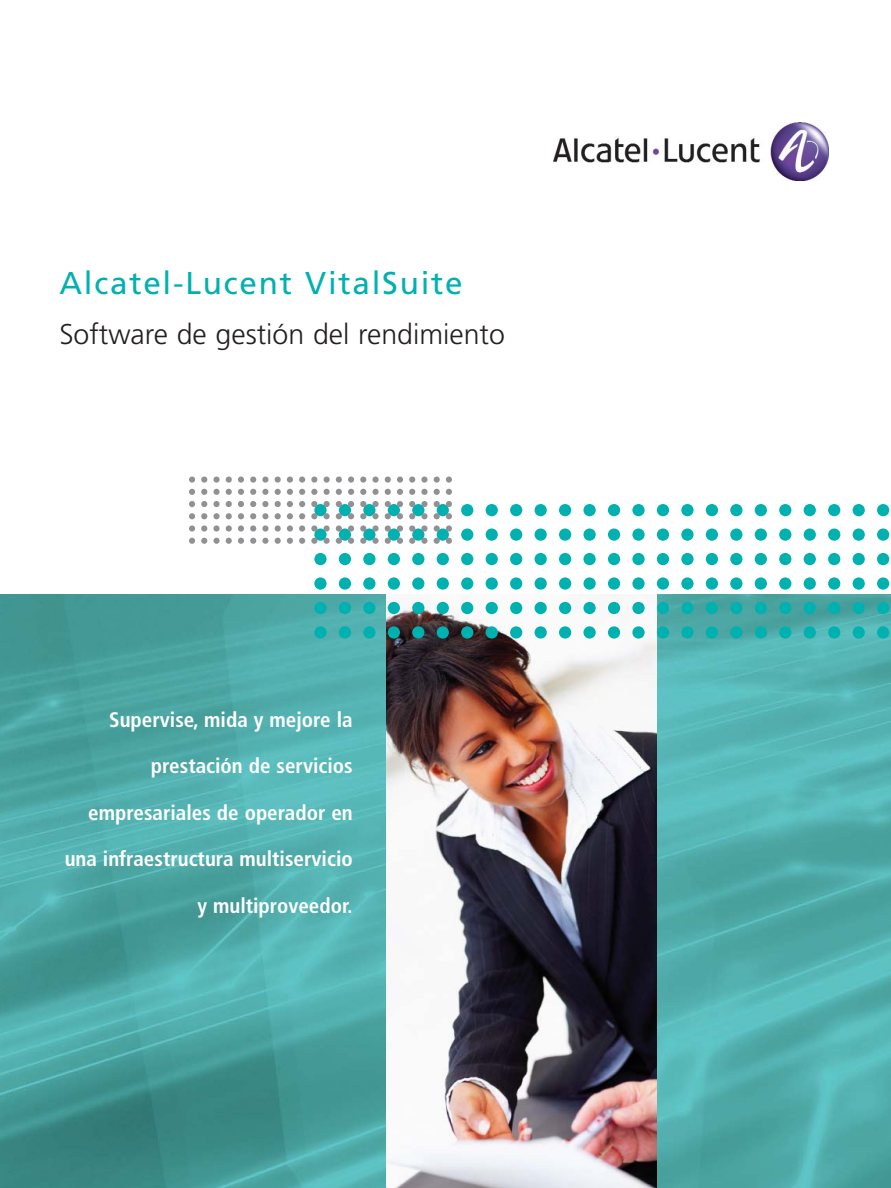
<style>
.page{position:relative;width:891px;height:1188px;background:#fff}
.page>*{position:absolute;margin:0;border:0;box-sizing:border-box;transform-origin:0 0}
.t1{font:31.5px "Frutiger LT Std";letter-spacing:.055em;color:#00b1b0}
.t2{font:300 28.5px "Frutiger LT Std";color:#231f20}
.t3{font:700 condensed 21px "Frutiger LT Std";color:#fff}
</style>
<div class="page">
<img style="left:0;top:595px;width:891px;height:593px">
<img style="left:387px;top:639px;width:269px;height:549px">
<svg style="left:314px;top:504px;width:577px;height:135px"></svg>
<svg style="left:189px;top:477px;width:263px;height:67px"></svg>
<img style="left:553px;top:122px;width:275px;height:58px">
<h1 class="t1" style="left:59px;top:269px;width:405px">Alcatel-Lucent VitalSuite</h1>
<h2 class="t2" style="left:59px;top:322px;width:447px">Software de gestión del rendimiento</h2>
<p class="t3" style="left:109px;top:710px;width:245px">Supervise, mida y mejore la</p>
<p class="t3" style="left:151px;top:757px;width:203px">prestación de servicios</p>
<p class="t3" style="left:88px;top:803px;width:266px">empresariales de operador en</p>
<p class="t3" style="left:65px;top:850px;width:290px">una infraestructura multiservicio</p>
<p class="t3" style="left:197px;top:896px;width:157px">y multiproveedor.</p>
</div>
